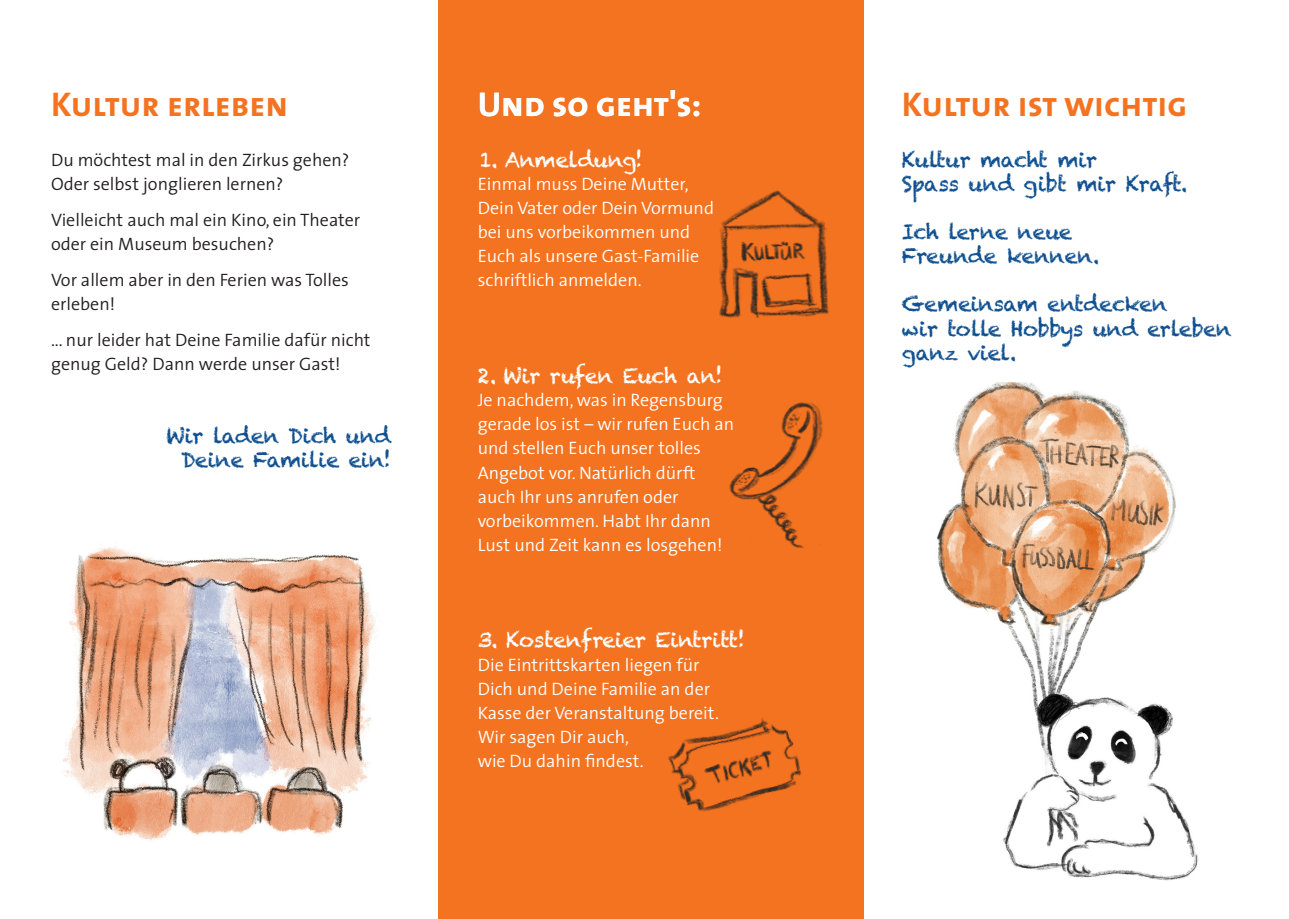
<style>
.page{position:relative;width:1289px;height:919px;background:#fff}
.page>*{position:absolute;margin:0;border:0;box-sizing:border-box;transform-origin:0 0}
.t1{font:34.5px "The Sans Bold Caps";color:#f47321}
.t2{font:34.5px "The Sans Bold Caps";color:#fff}
.t3{font:21px/24px "Chalkduster";letter-spacing:-.025em;color:#0f5090}
.t4{font:21px "Chalkduster";letter-spacing:-.025em;color:#fff}
.t5{font:300 18px/24px "The Sans";color:#fff}
.t6{font:300 18px/24px "The Sans";color:#231f20}
</style>
<div class="page">
<div style="left:438px;top:0;width:425px;height:918px;background:#f47321"></div>
<img style="left:937px;top:383px;width:261px;height:498px">
<img style="left:63px;top:547px;width:314px;height:293px">
<img style="left:719px;top:190px;width:111px;height:128px">
<img style="left:729px;top:402px;width:94px;height:147px">
<img style="left:667px;top:718px;width:135px;height:94px">
<h1 class="t1" style="left:51px;top:75px;width:239px">Kultur erleben</h1>
<p class="t6" style="left:51px;top:148px;width:300px">Du möchtest mal in den Zirkus gehen?<br>Oder selbst jonglieren lernen?</p>
<p class="t6" style="left:51px;top:208px;width:311px">Vielleicht auch mal ein Kino, ein Theater oder ein Museum besuchen?</p>
<p class="t6" style="left:51px;top:268px;width:299px">Vor allem aber in den Ferien was Tolles erleben!</p>
<p class="t6" style="left:51px;top:328px;width:321px">... nur leider hat Deine Familie dafür nicht genug Geld? Dann werde unser Gast!</p>
<p class="t3" style="left:166px;top:423px;width:227px;text-align:right">Wir laden Dich und<br>Deine Familie ein!</p>
<h1 class="t2" style="left:477px;top:75px;width:225px">Und so geht's:</h1>
<p class="t4" style="left:479px;top:148px;width:165px">1. Anmeldung!</p>
<p class="t5" style="left:477px;top:172px;width:238px">Einmal muss Deine Mutter,<br>Dein Vater oder Dein Vormund bei uns vorbeikommen und<br>Euch als unsere Gast-Familie schriftlich anmelden.</p>
<p class="t4" style="left:477px;top:364px;width:247px">2. Wir rufen Euch an!</p>
<p class="t5" style="left:477px;top:388px;width:258px">Je nachdem, was in Regensburg gerade los ist – wir rufen Euch an und stellen Euch unser tolles<br>Angebot vor. Natürlich dürft auch Ihr uns anrufen oder vorbeikommen. Habt Ihr dann<br>Lust und Zeit kann es losgehen!</p>
<p class="t4" style="left:477px;top:627px;width:269px">3. Kostenfreier Eintritt!</p>
<p class="t5" style="left:477px;top:652px;width:243px">Die Eintrittskarten liegen für<br>Dich und Deine Familie an der<br>Kasse der Veranstaltung bereit.<br>Wir sagen Dir auch,<br>wie Du dahin findest.</p>
<h1 class="t1" style="left:901px;top:75px;width:287px">Kultur ist wichtig</h1>
<p class="t3" style="left:901px;top:148px;width:287px">Kultur macht mir<br>Spass und gibt mir Kraft.</p>
<p class="t3" style="left:901px;top:220px;width:199px">Ich lerne neue<br>Freunde kennen.</p>
<p class="t3" style="left:901px;top:292px;width:331px">Gemeinsam entdecken<br>wir tolle Hobbys und erleben ganz viel.</p>
</div>
